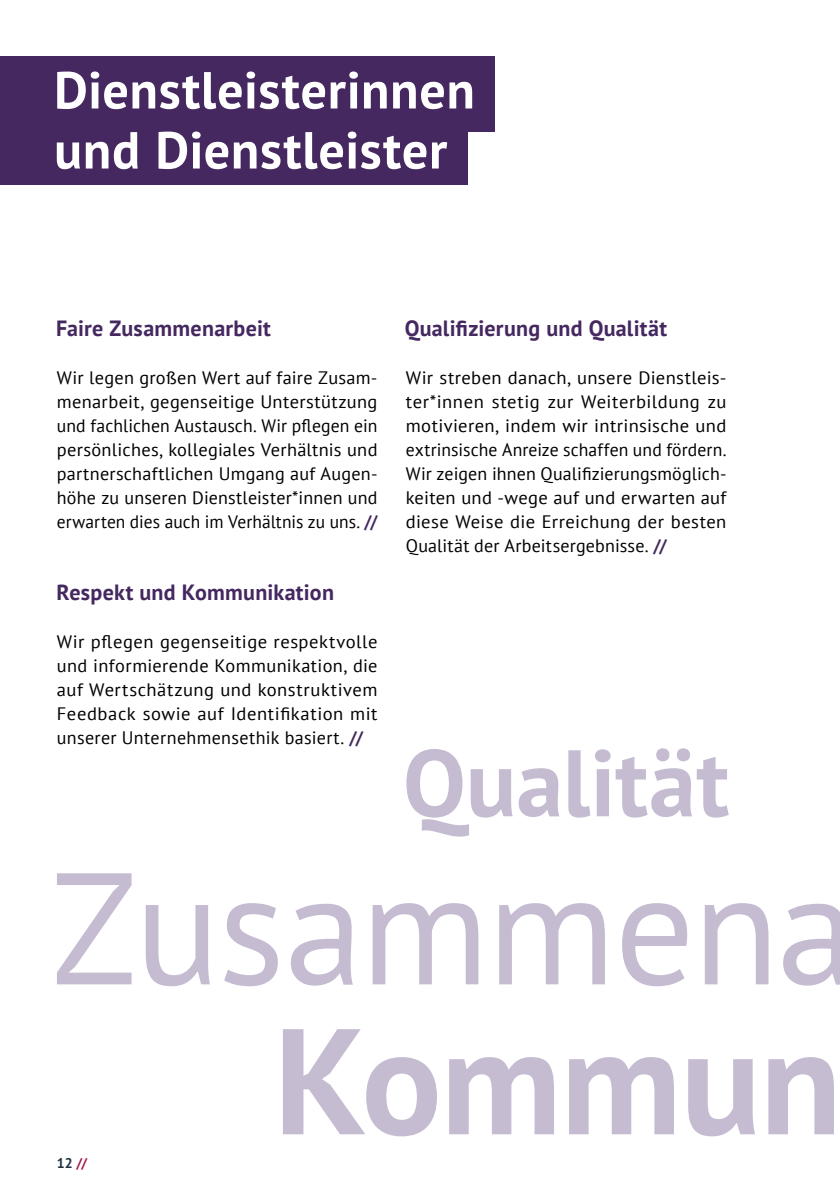
<style>
.page{position:relative;width:840px;height:1191px;background:#fff}
.page>*{position:absolute;margin:0;border:0;box-sizing:border-box;transform-origin:0 0}
.t1{font:158.6px "PT Sans";letter-spacing:-.015em;color:#c5bcd2}
.t2{font:700 150.2px "PT Sans";letter-spacing:-.01em;color:#c5bcd2}
.t3{font:700 94.2px "PT Sans";color:#c5bcd2}
.t4{font:700 52px/60px "PT Sans";letter-spacing:.015em;color:#fff}
.t5{font:700 22px "PT Sans";letter-spacing:.01em;color:#44285f}
.t6{font:18px/24px "PT Sans";letter-spacing:.015em;color:#000;text-align:justify}
.t7{font:700 14px "PT Sans";color:#1f303e}
.s1{font-weight:700;color:#44285f}
.s2{color:#a31646}
</style>
<div class="page">
<div style="left:0;top:57px;width:494px;height:75px;background:#44285f"></div>
<div style="left:0;top:116px;width:467px;height:68px;background:#44285f"></div>
<h3 class="t4" style="left:54px;top:59px;width:422px">Dienstleisterinnen und Dienstleister</h3>
<p class="t5" style="left:56px;top:314px;width:216px">Faire Zusammenarbeit</p>
<p class="t6" style="left:57px;top:365px;width:322px">Wir legen großen Wert auf faire Zusam&shy;menarbeit, gegenseitige Unterstützung und fachlichen Austausch. Wir pflegen ein persönliches, kollegiales Verhältnis und partnerschaftlichen Umgang auf Augen&shy;höhe zu unseren Dienstleister*innen und erwarten dies auch im Verhältnis zu uns. <span class="s1">//</span></p>
<p class="t5" style="left:56px;top:578px;width:279px">Respekt und Kommunikation</p>
<p class="t6" style="left:57px;top:629px;width:322px">Wir pflegen gegenseitige respektvolle und informierende Kommunikation, die auf Wertschätzung und konstruktivem Feedback sowie auf Identifikation mit unserer Unternehmensethik basiert. <span class="s1">//</span></p>
<p class="t5" style="left:404px;top:314px;width:264px">Qualifizierung und Qualität</p>
<p class="t6" style="left:405px;top:365px;width:322px">Wir streben danach, unsere Dienstleis&shy;ter*innen stetig zur Weiterbildung zu motivieren, indem wir intrinsische und extrinsische Anreize schaffen und fördern.<br>Wir zeigen ihnen Qualifizierungsmöglich&shy;keiten und -wege auf und erwarten auf diese Weise die Erreichung der besten Qualität der Arbeitsergebnisse. <span class="s1">//</span></p>
<h3 class="t3" style="left:402px;top:720px;width:328px">Qualität</h3>
<h1 class="t1" style="left:51px;top:826px;width:805px">Zusammena</h1>
<p class="t7" style="left:57px;top:1153px;width:32px">12 <span class="s2">//</span></p>
<h2 class="t2" style="left:274px;top:981px;width:569px">Kommun</h2>
</div>
